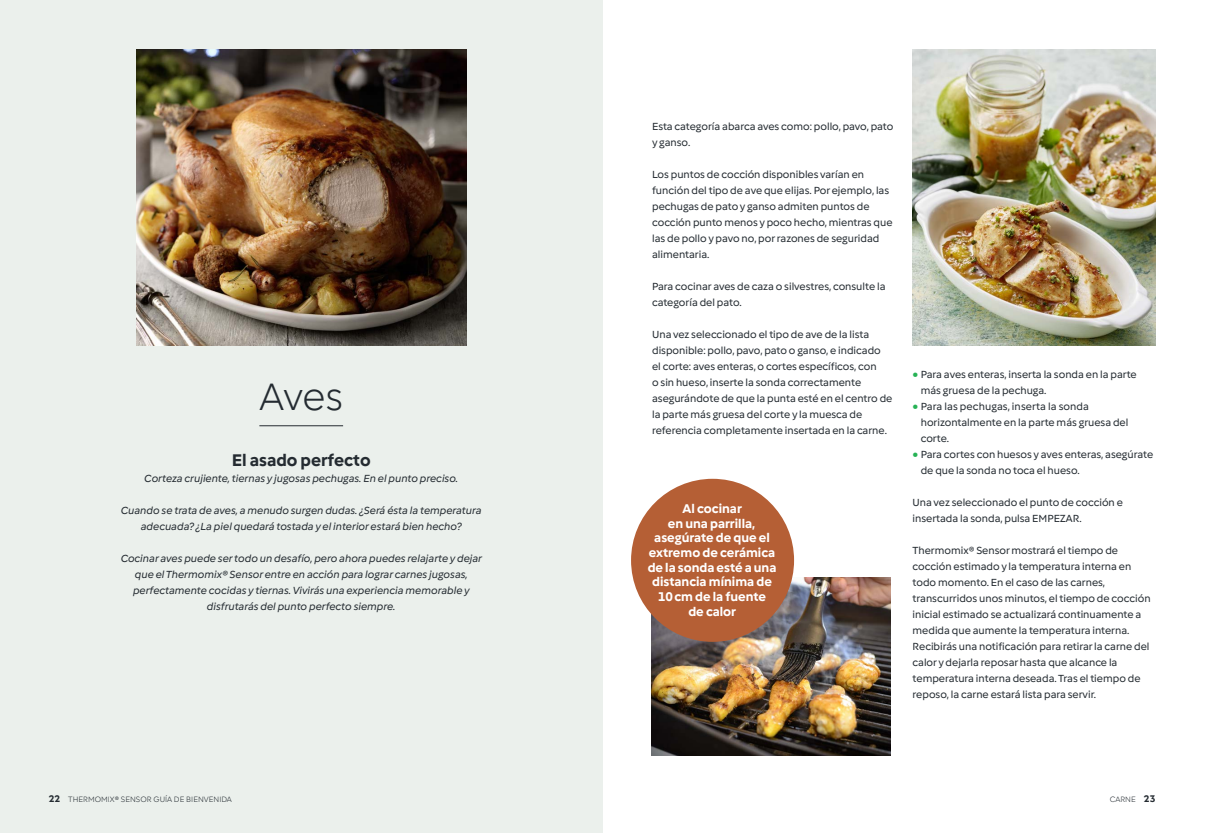
<style>
.page{position:relative;width:1205px;height:833px;background:#fff}
.page>*{position:absolute;margin:0;border:0;box-sizing:border-box;transform-origin:0 0}
.s_headline_1__with_underline{font:300 40px "Vorwerk";color:#242b31}
.s_headline_2__centered{font:700 17.5px "Vorwerk";color:#242b31}
.s_eye_catcher__text_10_5pt{font:700 13.12px/14.6px "Vorwerk";color:#fff;text-align:center}
.s_copy{font:10.75px/16px "Vorwerk";color:#242b31}
.s_copy__italic_centered{font:italic 10.75px/16px "Vorwerk";color:#242b31;text-align:center}
.s_runningTitle{font:300 8.12px "Vorwerk";color:#242b31}
.s1{font-family:"Source Sans 3";font-size:9.75px;color:#27b255}
.s2{font-weight:700;font-size:10px}
</style>
<div class="page">
<div style="left:0;top:0;width:602px;height:833px;background:#ebf0ec"></div>
<img style="left:136px;top:50px;width:330px;height:296px">
<img style="left:912px;top:50px;width:243px;height:296px">
<img style="left:651px;top:578px;width:239px;height:178px">
<div style="left:631px;top:479px;width:163px;height:163px;background:#b55f35;border-radius:50%"></div>
<hr style="left:259px;top:425px;width:84px;height:1px;background:#242b31">
<p class="s_headline_1__with_underline" style="left:259px;top:370px;width:85px">Aves</p>
<p class="s_headline_2__centered" style="left:232px;top:448px;width:140px">El asado perfecto</p>
<p class="s_copy__italic_centered" style="left:144px;top:470px;width:315px">Corteza crujiente, tiernas y jugosas pechugas. En el punto preciso.</p>
<p class="s_copy__italic_centered" style="left:121px;top:502px;width:362px">Cuando se trata de aves, a menudo surgen dudas. ¿Será ésta la temperatura adecuada? ¿La piel quedará tostada y el interior estará bien hecho?</p>
<p class="s_copy__italic_centered" style="left:121px;top:550px;width:363px">Cocinar aves puede ser todo un desafío, pero ahora puedes relajarte y dejar que el Thermomix® Sensor entre en acción para lograr carnes jugosas, perfectamente cocidas y tiernas. Vivirás una experiencia memorable y disfrutarás del punto perfecto siempre.</p>
<p class="s_copy" style="left:652px;top:118px;width:243px">Esta categoría abarca aves como: pollo, pavo, pato y ganso.</p>
<p class="s_copy" style="left:652px;top:166px;width:242px">Los puntos de cocción disponibles varían en función del tipo de ave que elijas. Por ejemplo, las pechugas de pato y ganso admiten puntos de cocción punto menos y poco hecho, mientras que las de pollo y pavo no, por razones de seguridad alimentaria.</p>
<p class="s_copy" style="left:652px;top:278px;width:235px">Para cocinar aves de caza o silvestres, consulte la categoría del pato.</p>
<p class="s_copy" style="left:652px;top:326px;width:242px">Una vez seleccionado el tipo de ave de la lista disponible: pollo, pavo, pato o ganso, e indicado<br>el corte: aves enteras, o cortes específicos, con<br>o sin hueso, inserte la sonda correctamente asegurándote de que la punta esté en el centro de la parte más gruesa del corte y la muesca de referencia completamente insertada en la carne.</p>
<p class="s_eye_catcher__text_10_5pt" style="left:648px;top:500px;width:130px">Al cocinar<br>en una parrilla, asegúrate de que el extremo de cerámica de la sonda esté a una distancia mínima de<br>10 cm de la fuente<br>de calor</p>
<p class="s_copy" style="left:921px;top:366px;width:217px;text-indent:-8px"><span class="s1">●</span> Para aves enteras, inserta la sonda en la parte más gruesa de la pechuga.</p>
<p class="s_copy" style="left:921px;top:398px;width:209px;text-indent:-8px"><span class="s1">●</span> Para las pechugas, inserta la sonda horizontalmente en la parte más gruesa del corte.</p>
<p class="s_copy" style="left:921px;top:446px;width:234px;text-indent:-8px"><span class="s1">●</span> Para cortes con huesos y aves enteras, asegúrate de que la sonda no toca el hueso.</p>
<p class="s_copy" style="left:912px;top:494px;width:212px">Una vez seleccionado el punto de cocción e insertada la sonda, pulsa EMPEZAR.</p>
<p class="s_copy" style="left:912px;top:542px;width:239px">Thermomix® Sensor mostrará el tiempo de cocción estimado y la temperatura interna en todo momento. En el caso de las carnes, transcurridos unos minutos, el tiempo de cocción inicial estimado se actualizará continuamente a medida que aumente la temperatura interna.</p>
<p class="s_copy" style="left:912px;top:638px;width:238px">Recibirás una notificación para retirar la carne del calor y dejarla reposar hasta que alcance la temperatura interna deseada. Tras el tiempo de reposo, la carne estará lista para servir.</p>
<p class="s_runningTitle" style="left:49px;top:794px;width:185px"><span class="s2">22</span> THERMOMIX® SENSOR GUÍA DE BIENVENIDA</p>
<p class="s_runningTitle" style="left:1109px;top:794px;width:47px">CARNE <span class="s2">23</span></p>
</div>
